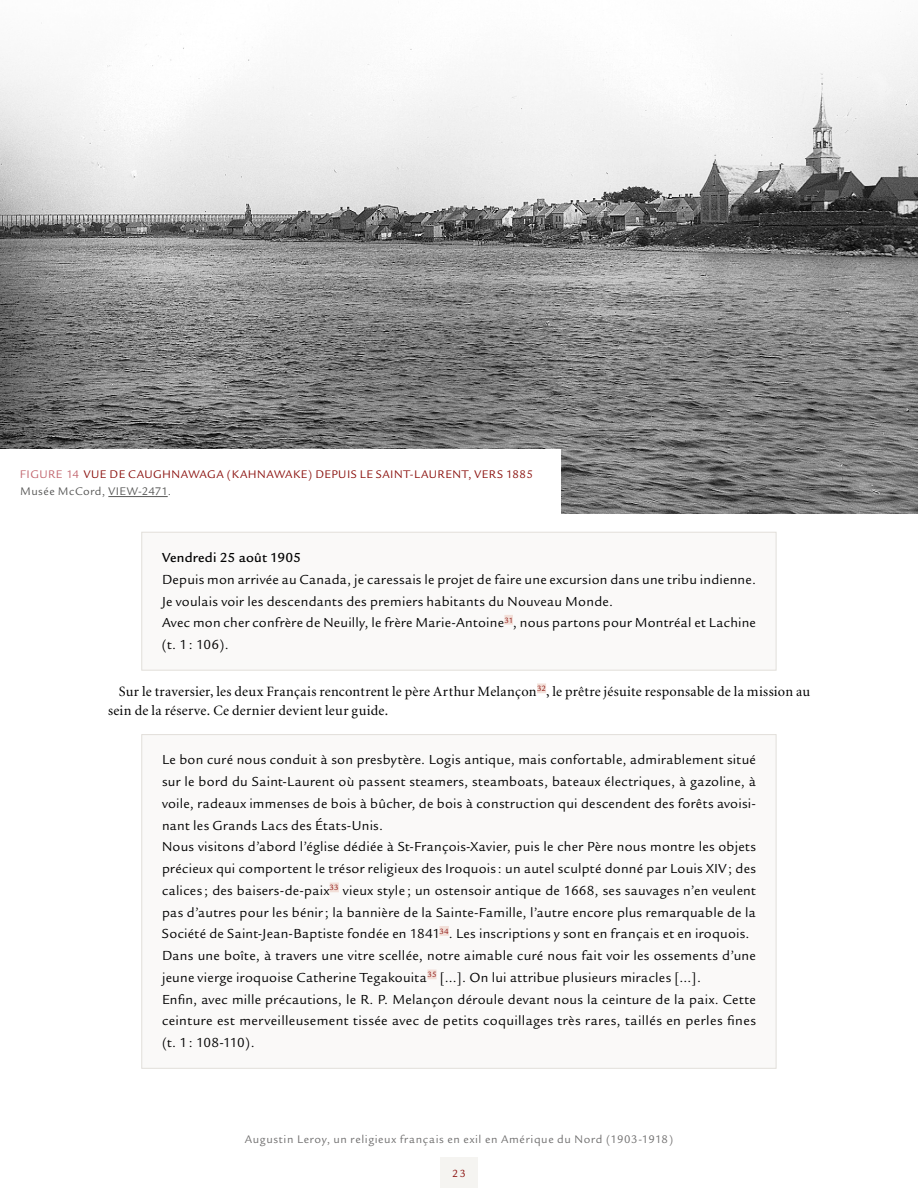
<style>
.page{position:relative;width:918px;height:1188px;background:#fff}
.page>*{position:absolute;margin:0;border:0;box-sizing:border-box;transform-origin:0 0}
.t1{font:14.25px/21.8px "Legacy Sans";letter-spacing:.02em;color:#000}
.t2{font:14.25px/18.8px "Minion";letter-spacing:.02em;color:#000}
.t3{font:500 14.25px "Legacy Sans";letter-spacing:.015em;color:#000}
.t4{font:12px/16.8px "Legacy Sans";letter-spacing:.04em;color:#8a0f0c}
.t5{font:12px "Legacy Sans";letter-spacing:.055em;color:#706f6f}
.t6{font:12px "Legacy Sans";color:#c1646d}
.t7{font:11.25px "Legacy Sans Book SC900";color:#8a0f0c}
.s1{color:#c1646d}
.s2{color:#575756}
</style>
<div class="page">
<div style="left:440px;top:1158px;width:38px;height:30px;background:#f5f4f1"></div>
<div style="left:142px;top:532px;width:634px;height:138px;background:#faf9f8;border:1px solid #e2dfda"></div>
<div style="left:504px;top:615px;width:9px;height:10px;background:#f2dfd8"></div>
<div style="left:537px;top:683px;width:9px;height:10px;background:#f2dfd8"></div>
<img style="left:0;top:11px;width:918px;height:503px">
<div style="left:0;top:449px;width:561px;height:66px;background:#fff"></div>
<hr style="left:108px;top:496px;width:60px;height:1px;background:#575756">
<div style="left:142px;top:734px;width:634px;height:335px;background:#faf9f8;border:1px solid #e2dfda"></div>
<div style="left:330px;top:883px;width:9px;height:9px;background:#f2dfd8"></div>
<div style="left:439px;top:926px;width:10px;height:10px;background:#f2dfd8"></div>
<div style="left:427px;top:970px;width:10px;height:9px;background:#f2dfd8"></div>
<p class="t4" style="left:20px;top:466px;width:514px;text-indent:46px"><span class="s1">14</span> VUE DE CAUGHNAWAGA (KAHNAWAKE) DEPUIS LE SAINT-LAURENT, VERS 1885<br><span class="s2">Musée McCord, VIEW-2471.</span></p>
<p class="t6" style="left:20px;top:467px;width:14px">Figure</p>
<p class="t3" style="left:162px;top:549px;width:141px">Vendredi 25 août 1905</p>
<p class="t1" style="left:162px;top:569px;width:595px">Depuis mon arrivée au Canada, je caressais le projet de faire une excursion dans une tribu indienne.<br>Je voulais voir les descendants des premiers habitants du Nouveau Monde.<br>Avec mon cher confrère de Neuilly, le frère Marie-Antoine<sup>31</sup>, nous partons pour Montréal et Lachine (t. 1: 106).</p>
<p class="t2" style="left:108px;top:682px;width:704px;text-indent:11px">Sur le traversier, les deux Français rencontrent le père Arthur Melançon<sup>32</sup>, le prêtre jésuite responsable de la mission au sein de la réserve. Ce dernier devient leur guide.</p>
<p class="t1" style="left:162px;top:749px;width:596px">Le bon curé nous conduit à son presbytère. Logis antique, mais confortable, admirablement situé sur le bord du Saint-Laurent où passent steamers, steamboats, bateaux électriques, à gazoline, à voile, radeaux immenses de bois à bûcher, de bois à construction qui descendent des forêts avoisi&shy;nant les Grands Lacs des États-Unis.<br>Nous visitons d’abord l’église dédiée à St-François-Xavier, puis le cher Père nous montre les objets précieux qui comportent le trésor religieux des Iroquois: un autel sculpté donné par Louis XIV; des calices; des baisers-de-paix<sup>33</sup> vieux style ; un ostensoir antique de 1668, ses sauvages n’en veulent pas d’autres pour les bénir; la bannière de la Sainte-Famille, l’autre encore plus remarquable de la Société de Saint-Jean-Baptiste fondée en 1841<sup>34</sup>. Les inscriptions y sont en français et en iroquois.<br>Dans une boîte, à travers une vitre scellée, notre aimable curé nous fait voir les ossements d’une jeune vierge iroquoise Catherine Tegakouita<sup>35</sup> […]. On lui attribue plusieurs miracles […].<br>Enfin, avec mille précautions, le R. P. Melançon déroule devant nous la ceinture de la paix. Cette ceinture est merveilleusement tissée avec de petits coquillages très rares, taillés en perles fines (t. 1: 108-110).</p>
<p class="t5" style="left:245px;top:1133px;width:430px">Augustin Leroy, un religieux français en exil en Amérique du Nord (1903-1918)</p>
<p class="t7" style="left:452px;top:1167px;width:15px">23</p>
</div>
